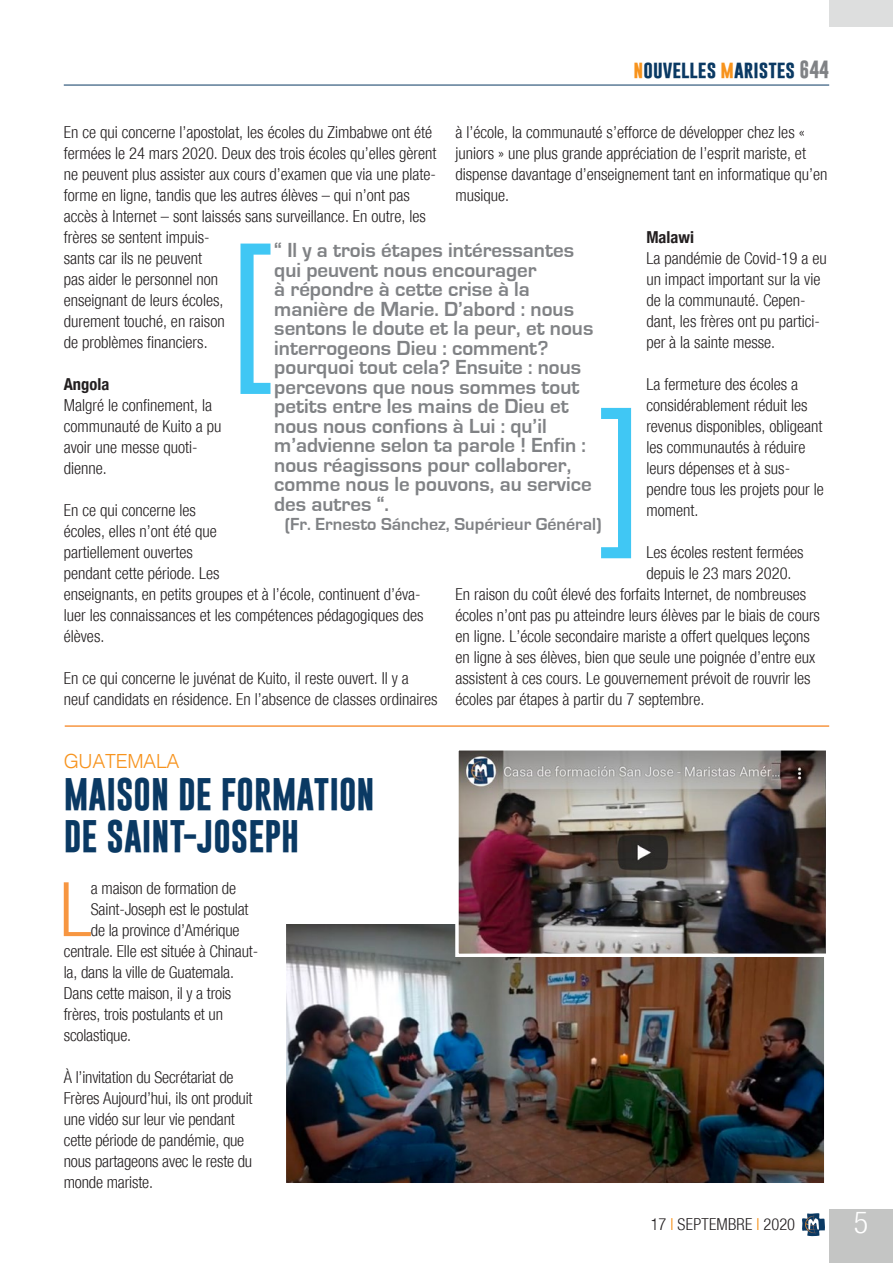
<style>
.page{position:relative;width:893px;height:1263px;background:#fff}
.page>*{position:absolute;margin:0;border:0;box-sizing:border-box;transform-origin:0 0}
.Testo_normal{font:condensed 167.4px "Helvetica Neue";color:#40c7f4}
.Testo_sinEspacio{font:300 condensed 75.3px "Helvetica Neue";color:#f79641}
.Titolo{font:700 33px/42px "Gobold";color:#0a3963}
.t1{font:300 condensed 30px "Helvetica Neue";color:#fff}
.Citacion{font:700 21px/19.5px "Eurostile";color:#808285}
.sommario{font:300 19.5px "Helvetica";letter-spacing:-.015em;color:#f7931d}
.Citacion-2{font:700 18px "Eurostile";color:#808285}
.t2{font:700 18px "Gobold";color:#0a3963}
.Testo_sinEspacio-2{font:300 condensed 16.5px/21px "Helvetica Neue";color:#231f20}
.Testo_sinEspacio-3{font:700 condensed 16.5px "Helvetica Neue";color:#231f20}
.s1{color:#f7931d}
.s2{color:#808285}
</style>
<div class="page">
<div style="left:829px;top:1209px;width:64px;height:54px;background:#c4c5c4"></div>
<hr style="left:64px;top:85px;width:765px;height:1px;background:#0a3963">
<svg style="left:802px;top:1213px;width:23px;height:23px"></svg>
<div style="left:829px;top:0;width:64px;height:27px;background:#dddede"></div>
<img style="left:287px;top:924px;width:536px;height:258px">
<div style="left:281px;top:915px;width:548px;height:273px;border:5px solid #fff"></div>
<img style="left:459px;top:751px;width:366px;height:202px">
<div style="left:455px;top:747px;width:374px;height:210px;border:3px solid #fff"></div>
<hr style="left:65px;top:725px;width:764px;height:2px;background:#f79641">
<p class="t2" style="left:634px;top:57px;width:197px"><span class="s1">n</span>ouvelles <span class="s1">m</span>aristes <span class="s2">644</span></p>
<p class="Testo_sinEspacio-2" style="left:64px;top:122px;width:374px">En ce qui concerne l’apostolat, les écoles du Zimbabwe ont été fermées le 24 mars 2020. Deux des trois écoles qu’elles gèrent ne peuvent plus assister aux cours d’examen que via une plate&shy;forme en ligne, tandis que les autres élèves – qui n’ont pas accès à Internet – sont laissés sans surveillance. En outre, les frères se sentent impuis-<br>sants car ils ne peuvent<br>pas aider le personnel non<br>enseignant de leurs écoles,<br>durement touché, en raison<br>de problèmes financiers.</p>
<p class="Testo_sinEspacio-3" style="left:64px;top:370px;width:47px">Angola</p>
<p class="Testo_sinEspacio-2" style="left:64px;top:395px;width:159px">Malgré le confinement, la communauté de Kuito a pu avoir une messe quoti&shy;dienne.</p>
<p class="Testo_sinEspacio-2" style="left:64px;top:500px;width:361px">En ce qui concerne les<br>écoles, elles n’ont été que<br>partiellement ouvertes<br>pendant cette période. Les<br>enseignants, en petits groupes et à l’école, continuent d’éva&shy;luer les connaissances et les compétences pédagogiques des élèves.</p>
<p class="Testo_sinEspacio-2" style="left:64px;top:668px;width:375px">En ce qui concerne le juvénat de Kuito, il reste ouvert. Il y a neuf candidats en résidence. En l’absence de classes ordinaires</p>
<p class="Testo_sinEspacio-2" style="left:455px;top:122px;width:373px">à l’école, la communauté s’efforce de développer chez les « juniors » une plus grande appréciation de l’esprit mariste, et dispense davantage d’enseignement tant en informatique qu’en musique.</p>
<p class="Testo_sinEspacio-3" style="left:646px;top:223px;width:49px">Malawi</p>
<p class="Testo_sinEspacio-2" style="left:646px;top:248px;width:182px">La pandémie de Covid-19 a eu un impact important sur la vie de la communauté. Cepen&shy;dant, les frères ont pu partici&shy;per à la sainte messe.</p>
<p class="Testo_sinEspacio-2" style="left:646px;top:374px;width:179px">La fermeture des écoles a considérablement réduit les revenus disponibles, obligeant les communautés à réduire leurs dépenses et à sus&shy;pendre tous les projets pour le moment.</p>
<p class="Testo_sinEspacio-2" style="left:646px;top:542px;width:159px">Les écoles restent fermées</p>
<p class="Testo_sinEspacio-2" style="left:646px;top:563px;width:147px">depuis le 23 mars 2020.</p>
<p class="Testo_sinEspacio-2" style="left:455px;top:584px;width:352px">En raison du coût élevé des forfaits Internet, de nombreuses</p>
<p class="Testo_sinEspacio-2" style="left:455px;top:605px;width:366px">écoles n’ont pas pu atteindre leurs élèves par le biais de cours</p>
<p class="Testo_sinEspacio-2" style="left:455px;top:626px;width:356px">en ligne. L’école secondaire mariste a offert quelques leçons</p>
<p class="Testo_sinEspacio-2" style="left:455px;top:647px;width:361px">en ligne à ses élèves, bien que seule une poignée d’entre eux</p>
<p class="Testo_sinEspacio-2" style="left:455px;top:668px;width:357px">assistent à ces cours. Le gouvernement prévoit de rouvrir les</p>
<p class="Testo_sinEspacio-2" style="left:455px;top:689px;width:250px">écoles par étapes à partir du 7 septembre.</p>
<p class="Citacion" style="left:274px;top:241px;width:321px">“ Il y a trois étapes intéressantes qui peuvent nous encourager<br>à répondre à cette crise à la manière de Marie. D’abord : nous sentons le doute et la peur, et nous interrogeons Dieu : comment? pourquoi tout cela? Ensuite : nous percevons que nous sommes tout petits entre les mains de Dieu et nous nous confions à Lui : qu’il m’advienne selon ta parole ! Enfin : nous réagissons pour collaborer, comme nous le pouvons, au service des autres “.</p>
<p class="Citacion-2" style="left:285px;top:514px;width:318px">(Fr. Ernesto Sánchez, Supérieur Général)</p>
<p class="Testo_normal" style="left:227px;top:207px;width:45px">[</p>
<p class="Testo_normal" style="left:644px;top:595px;width:45px;rotate:-180deg">[</p>
<p class="sommario" style="left:64px;top:744px;width:117px">GUATEMALA</p>
<p class="Titolo" style="left:64px;top:773px;width:312px">MAISON DE FORMATION<br>DE SAINT-JOSEPH</p>
<p class="Testo_sinEspacio" style="left:60px;top:866px;width:34px">L</p>
<p class="Testo_sinEspacio-2" style="left:91px;top:878px;width:147px">a maison de formation de</p>
<p class="Testo_sinEspacio-2" style="left:91px;top:899px;width:159px">Saint-Joseph est le postulat</p>
<p class="Testo_sinEspacio-2" style="left:91px;top:920px;width:150px">de la province d’Amérique</p>
<p class="Testo_sinEspacio-2" style="left:64px;top:941px;width:196px">centrale. Elle est située à Chinaut-</p>
<p class="Testo_sinEspacio-2" style="left:64px;top:962px;width:172px">la, dans la ville de Guatemala.</p>
<p class="Testo_sinEspacio-2" style="left:64px;top:983px;width:169px">Dans cette maison, il y a trois</p>
<p class="Testo_sinEspacio-2" style="left:64px;top:1004px;width:161px">frères, trois postulants et un</p>
<p class="Testo_sinEspacio-2" style="left:64px;top:1025px;width:69px">scolastique.</p>
<p class="Testo_sinEspacio-2" style="left:64px;top:1067px;width:190px">À l’invitation du Secrétariat de<br>Frères Aujourd’hui, ils ont produit une vidéo sur leur vie pendant cette période de pandémie, que nous partageons avec le reste du monde mariste.</p>
<p class="Testo_sinEspacio-2" style="left:651px;top:1214px;width:146px">17 <span class="s1">I</span> SEPTEMBRE <span class="s1">I</span> 2020</p>
<h3 class="t1" style="left:854px;top:1205px;width:16px">5</h3>
</div>
